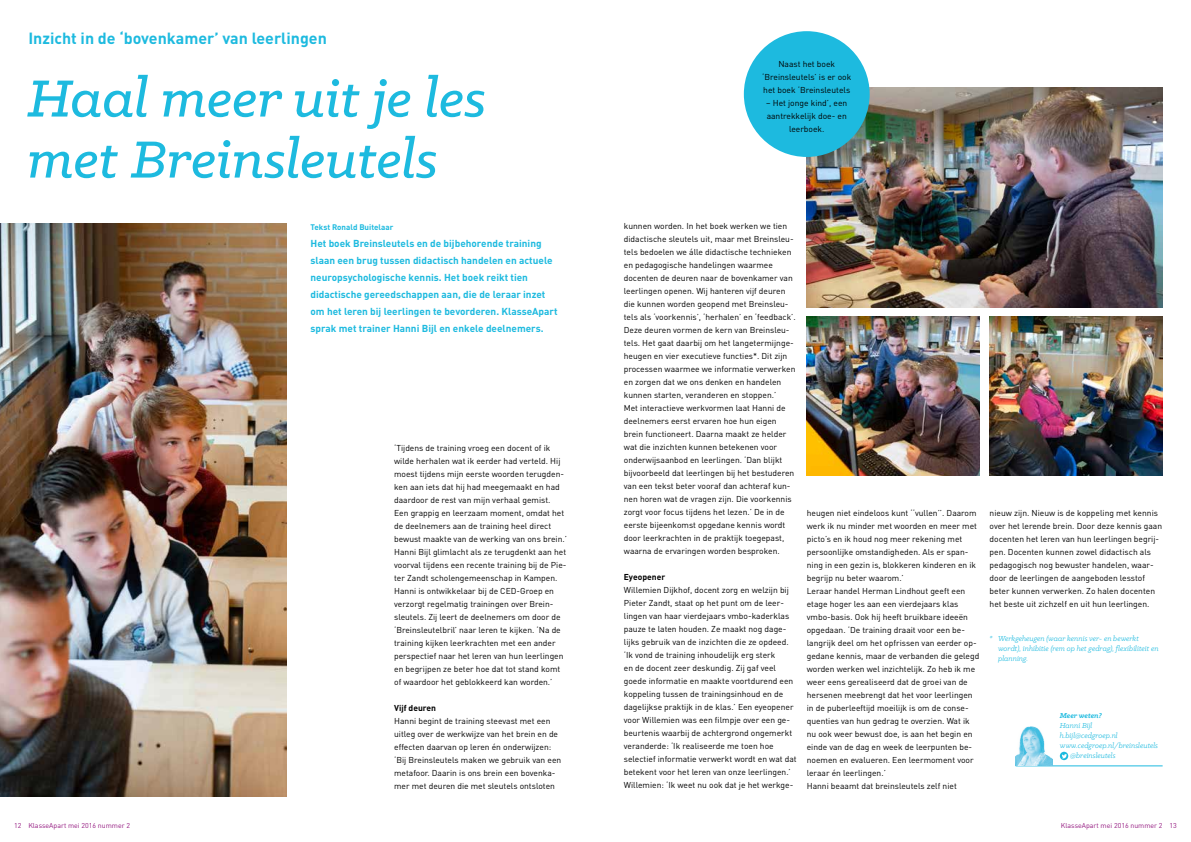
<style>
.page{position:relative;width:1191px;height:842px;background:#fff}
.page>*{position:absolute;margin:0;border:0;box-sizing:border-box;transform-origin:0 0}
.t1{font:italic 500 59px/61px "Klinic Slab";color:#1dbadf}
.t2{font:700 16px "Wish DIN";color:#1dbadf}
.t3{font:700 10px/17px "Wish DIN";color:#1dbadf}
.t4{font:8.5px/13px "Wish DIN";color:#000}
.t5{font:700 8.5px "Wish DIN";color:#000}
.t6{font:italic 8px/10px "Klinic Slab";color:#1dbadf}
.t7{font:700 8px "Wish DIN";color:#1dbadf}
.t8{font:italic 700 8px "Klinic Slab";color:#1dbadf}
.t9{font:7px "Wish DIN";color:#951b81}
</style>
<div class="page">
<img style="left:0;top:224px;width:286px;height:573px">
<svg style="left:1059px;top:752px;width:9px;height:8px"></svg>
<hr style="left:1015px;top:766px;width:147px;height:1px;background:#1dbadf">
<img style="left:1015px;top:726px;width:37px;height:40px">
<img style="left:806px;top:316px;width:173px;height:160px">
<img style="left:989px;top:316px;width:173px;height:160px">
<img style="left:806px;top:88px;width:356px;height:219px">
<div style="left:744px;top:31px;width:125px;height:126px;background:#1dbadf;border-radius:50%"></div>
<h2 class="t2" style="left:28px;top:28px;width:300px">Inzicht in de ‘bovenkamer’ van leerlingen</h2>
<h1 class="t1" style="left:28px;top:66px;width:460px">Haal meer uit je les met Breinsleutels</h1>
<p class="t7" style="left:310px;top:222px;width:84px">Tekst Ronald Buitelaar</p>
<p class="t3" style="left:310px;top:235px;width:249px">Het boek Breinsleutels en de bijbehorende training slaan een brug tussen didactisch handelen en actuele neuropsychologische kennis. Het boek reikt tien didactische gereedschappen aan, die de leraar inzet om het leren bij leerlingen te bevorderen. KlasseApart sprak met trainer Hanni Bijl en enkele deelnemers.</p>
<p class="t4" style="left:394px;top:441px;width:174px">‘Tijdens de training vroeg een docent of ik wilde herhalen wat ik eerder had verteld. Hij moest tijdens mijn eerste woorden terugden&shy;ken aan iets dat hij had meegemaakt en had daardoor de rest van mijn verhaal gemist.<br>Een grappig en leerzaam moment, omdat het de deelnemers aan de training heel direct bewust maakte van de werking van ons brein.’ Hanni Bijl glimlacht als ze terugdenkt aan het voorval tijdens een recente training bij de Pie&shy;ter Zandt scholengemeenschap in Kampen.<br>Hanni is ontwikkelaar bij de CED-Groep en verzorgt regelmatig trainingen over Brein&shy;sleutels. Zij leert de deelnemers om door de ‘Breinsleutelbril’ naar leren te kijken. ‘Na de training kijken leerkrachten met een ander perspectief naar het leren van hun leerlingen en begrijpen ze beter hoe dat tot stand komt of waardoor het geblokkeerd kan worden.’</p>
<p class="t5" style="left:394px;top:702px;width:43px">Vijf deuren</p>
<p class="t4" style="left:394px;top:714px;width:169px">Hanni begint de training steevast met een uitleg over de werkwijze van het brein en de effecten daarvan op leren én onderwijzen: ‘Bij Breinsleutels maken we gebruik van een metafoor. Daarin is ons brein een bovenka&shy;mer met deuren die met sleutels ontsloten</p>
<p class="t4" style="left:762px;top:57px;width:90px;text-align:center">Naast het boek ‘Breinsleutels’ is er ook het boek ‘Breinsleutels</p>
<p class="t4" style="left:766px;top:96px;width:83px;text-align:center">– Het jonge kind’, een aantrekkelijk doe- en leerboek.</p>
<p class="t4" style="left:624px;top:220px;width:173px">kunnen worden. In het boek werken we tien didactische sleutels uit, maar met Breinsleu&shy;tels bedoelen we álle didactische technieken en pedagogische handelingen waarmee docenten de deuren naar de bovenkamer van leerlingen openen. Wij hanteren vijf deuren die kunnen worden geopend met Breinsleu&shy;tels als ‘voorkennis’, ‘herhalen’ en ‘feedback’.<br>Deze deuren vormen de kern van Breinsleu&shy;tels. Het gaat daarbij om het langetermijnge&shy;heugen en vier executieve functies*. Dit zijn processen waarmee we informatie verwerken en zorgen dat we ons denken en handelen kunnen starten, veranderen en stoppen.’<br>Met interactieve werkvormen laat Hanni de deelnemers eerst ervaren hoe hun eigen brein functioneert. Daarna maakt ze helder wat die inzichten kunnen betekenen voor onderwijsaanbod en leerlingen. ‘Dan blijkt bijvoorbeeld dat leerlingen bij het bestuderen van een tekst beter vooraf dan achteraf kun&shy;nen horen wat de vragen zijn. Die voorkennis zorgt voor focus tijdens het lezen.’ De in de eerste bijeenkomst opgedane kennis wordt door leerkrachten in de praktijk toegepast, waarna de ervaringen worden besproken.</p>
<p class="t5" style="left:624px;top:572px;width:43px">Eyeopener</p>
<p class="t4" style="left:624px;top:584px;width:174px">Willemien Dijkhof, docent zorg en welzijn bij Pieter Zandt, staat op het punt om de leer&shy;lingen van haar vierdejaars vmbo-kaderklas pauze te laten houden. Ze maakt nog dage&shy;lijks gebruik van de inzichten die ze opdeed. ‘Ik vond de training inhoudelijk erg sterk<br>en de docent zeer deskundig. Zij gaf veel goede informatie en maakte voortdurend een koppeling tussen de trainingsinhoud en de dagelijkse praktijk in de klas.’ Een eyeopener voor Willemien was een filmpje over een ge&shy;beurtenis waarbij de achtergrond ongemerkt veranderde: ‘Ik realiseerde me toen hoe selectief informatie verwerkt wordt en wat dat betekent voor het leren van onze leerlingen.’ Willemien: ‘Ik weet nu ook dat je het werkge-</p>
<p class="t4" style="left:806px;top:506px;width:174px">heugen niet eindeloos kunt ‘‘vullen’’. Daarom werk ik nu minder met woorden en meer met picto’s en ik houd nog meer rekening met persoonlijke omstandigheden. Als er span&shy;ning in een gezin is, blokkeren kinderen en ik begrijp nu beter waarom.’<br>Leraar handel Herman Lindhout geeft een etage hoger les aan een vierdejaars klas vmbo-basis. Ook hij heeft bruikbare ideeën opgedaan. ‘De training draait voor een be&shy;langrijk deel om het opfrissen van eerder op&shy;gedane kennis, maar de verbanden die gelegd worden werken wel inzichtelijk. Zo heb ik me weer eens gerealiseerd dat de groei van de hersenen meebrengt dat het voor leerlingen in de puberleeftijd moeilijk is om de conse&shy;quenties van hun gedrag te overzien. Wat ik nu ook weer bewust doe, is aan het begin en einde van de dag en week de leerpunten be&shy;noemen en evalueren. Een leermoment voor leraar én leerlingen.’<br>Hanni beaamt dat breinsleutels zelf niet</p>
<p class="t4" style="left:989px;top:506px;width:174px">nieuw zijn. Nieuw is de koppeling met kennis over het lerende brein. Door deze kennis gaan docenten het leren van hun leerlingen begrij&shy;pen. Docenten kunnen zowel didactisch als pedagogisch nog bewuster handelen, waar&shy;door de leerlingen de aangeboden lesstof beter kunnen verwerken. Zo halen docenten het beste uit zichzelf en uit hun leerlingen.</p>
<p class="t6" style="left:998px;top:633px;width:162px;text-indent:-9px">* Werkgeheugen (waar kennis ver- en bewerkt wordt), inhibitie (rem op het gedrag), flexibiliteit en planning.</p>
<p class="t8" style="left:1059px;top:710px;width:43px">Meer weten?</p>
<p class="t6" style="left:1059px;top:720px;width:34px">Hanni Bijl</p>
<p class="t6" style="left:1059px;top:730px;width:59px">h.bijl@cedgroep.nl</p>
<p class="t6" style="left:1059px;top:740px;width:100px">www.cedgroep.nl/breinsleutels</p>
<p class="t6" style="left:1070px;top:750px;width:47px">@breinsleutels</p>
<p class="t9" style="left:14px;top:821px;width:117px">12 KlasseApart mei 2016 nummer 2</p>
<p class="t9" style="left:1061px;top:821px;width:117px">KlasseApart mei 2016 nummer 2 13</p>
</div>
